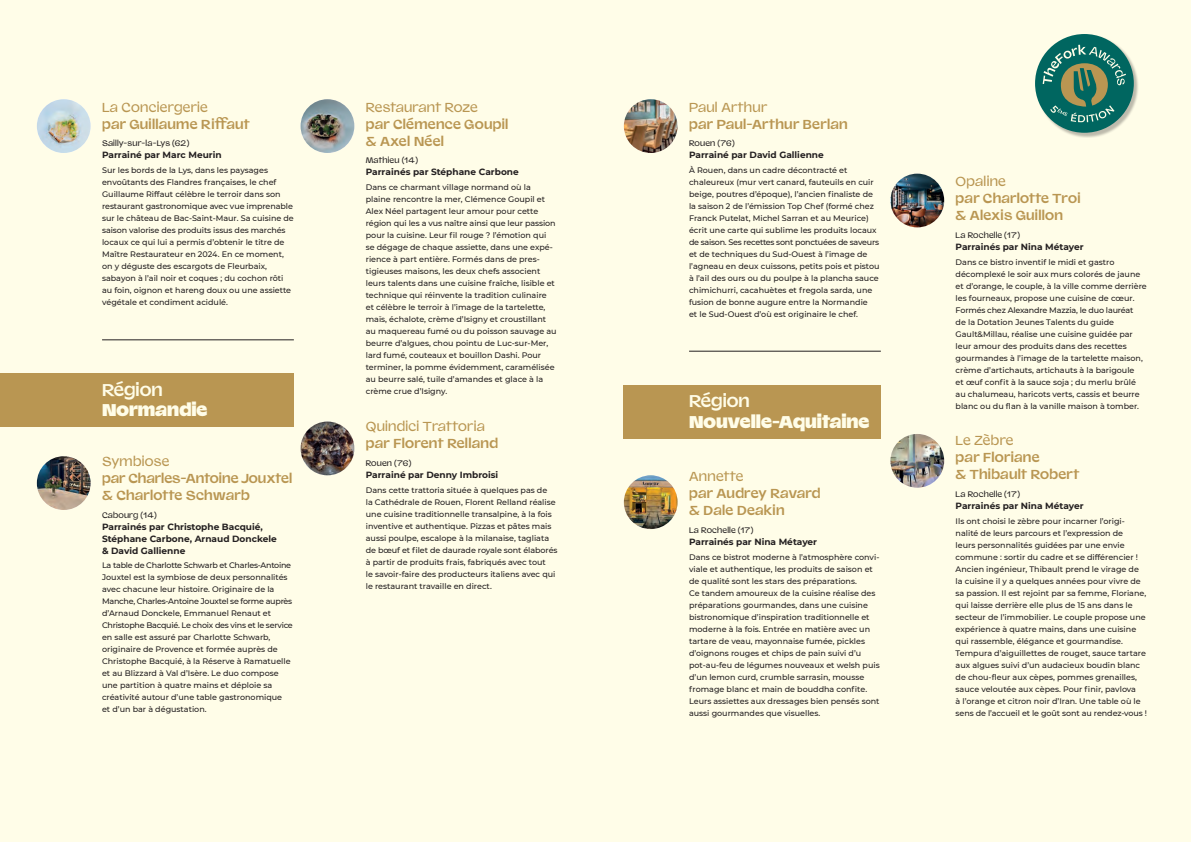
<style>
.page{position:relative;width:1191px;height:842px;background:#fff}
.page>*{position:absolute;margin:0;border:0;box-sizing:border-box;transform-origin:0 0}
.t1{font:900 17px "Valizas";color:#fffde8}
.t2{font:600 17px "Valizas";color:#fffde8}
.t3{font:600 13px/17px "Valizas";letter-spacing:.02em;color:#b99652}
.t4{font:13px "Valizas";letter-spacing:.02em;color:#b99652}
.t5{font:600 13px/17px "Valizas";color:#b99652}
.t6{font:13px "Valizas";color:#b99652}
.t7{font:700 9px/12px "Montserrat";color:#231f20}
.t8{font:500 8px/12px "Montserrat";color:#231f20}
.t9{font:8px "Valizas";letter-spacing:.02em;color:#231f20}
</style>
<div class="page">
<div style="left:595px;top:0;width:596px;height:842px;background:#fffde8"></div>
<div style="left:1035px;top:35px;width:104px;height:103px;background:#231f20;opacity:.3"></div>
<div style="left:1035px;top:34px;width:98px;height:99px;background:#006660;border-radius:50%"></div>
<svg style="left:1042px;top:45px;width:84px;height:77px"></svg>
<div style="left:0;top:0;width:595px;height:842px;background:#fffde8"></div>
<img style="left:37px;top:99px;width:54px;height:54px;border-radius:27px">
<img style="left:300px;top:99px;width:54px;height:54px;border-radius:27px">
<img style="left:37px;top:456px;width:54px;height:54px;border-radius:27px">
<img style="left:300px;top:421px;width:54px;height:54px;border-radius:27px">
<div style="left:0;top:373px;width:294px;height:54px;background:#b99652"></div>
<hr style="left:102px;top:339px;width:192px;height:1px;background:#231f20">
<hr style="left:689px;top:351px;width:192px;height:1px;background:#231f20">
<img style="left:624px;top:475px;width:53px;height:54px;border-radius:27px">
<img style="left:890px;top:174px;width:54px;height:53px;border-radius:27px">
<img style="left:890px;top:434px;width:54px;height:54px;border-radius:27px">
<img style="left:624px;top:99px;width:53px;height:54px;border-radius:27px">
<div style="left:624px;top:385px;width:257px;height:54px;background:#b99652"></div>
<h2 class="t4" style="left:102px;top:97px;width:107px">La Conciergerie</h2>
<h2 class="t3" style="left:102px;top:114px;width:149px">par Guillaume Riffaut</h2>
<p class="t9" style="left:102px;top:137px;width:89px">Sailly-sur-la-Lys (62)</p>
<p class="t7" style="left:102px;top:149px;width:121px">Parrainé par Marc Meurin</p>
<p class="t8" style="left:102px;top:164px;width:193px">Sur les bords de la Lys, dans les paysages envoûtants des Flandres françaises, le chef Guillaume Riffaut célèbre le terroir dans son restaurant gastronomique avec vue imprenable sur le château de Bac-Saint-Maur. Sa cuisine de saison valorise des produits issus des marchés locaux ce qui lui a permis d’obtenir le titre de Maître Restaurateur en 2024. En ce moment, on y déguste des escargots de Fleurbaix, sabayon à l’ail noir et coques ; du cochon rôti au foin, oignon et hareng doux ou une assiette végétale et condiment acidulé.</p>
<h1 class="t2" style="left:102px;top:376px;width:62px">Région</h1>
<h1 class="t1" style="left:102px;top:395px;width:107px">Normandie</h1>
<h2 class="t4" style="left:102px;top:451px;width:69px">Symbiose</h2>
<h2 class="t5" style="left:102px;top:469px;width:192px">par Charles-Antoine Jouxtel &amp; Charlotte Schwarb</h2>
<p class="t9" style="left:102px;top:508px;width:57px">Cabourg (14)</p>
<p class="t7" style="left:102px;top:520px;width:176px">Parrainés par Christophe Bacquié,<br>Stéphane Carbone, Arnaud Donckele &amp; David Gallienne</p>
<p class="t8" style="left:102px;top:559px;width:192px">La table de Charlotte Schwarb et Charles-Antoine Jouxtel est la symbiose de deux personnalités avec chacune leur histoire. Originaire de la Manche, Charles-Antoine Jouxtel se forme auprès d’Arnaud Donckele, Emmanuel Renaut et Christophe Bacquié. Le choix des vins et le service en salle est assuré par Charlotte Schwarb, originaire de Provence et formée auprès de Christophe Bacquié, à la Réserve à Ramatuelle et au Blizzard à Val d’Isère. Le duo compose une partition à quatre mains et déploie sa créativité autour d’une table gastronomique<br>et d’un bar à dégustation.</p>
<h2 class="t6" style="left:366px;top:97px;width:114px">Restaurant Roze</h2>
<h2 class="t3" style="left:366px;top:114px;width:144px">par Clémence Goupil &amp; Axel Néel</h2>
<p class="t9" style="left:366px;top:154px;width:54px">Mathieu (14)</p>
<p class="t7" style="left:366px;top:166px;width:154px">Parrainés par Stéphane Carbone</p>
<p class="t8" style="left:366px;top:181px;width:192px">Dans ce charmant village normand où la plaine rencontre la mer, Clémence Goupil et Alex Néel partagent leur amour pour cette région qui les a vus naître ainsi que leur passion pour la cuisine. Leur fil rouge ? l’émotion qui se dégage de chaque assiette, dans une expé&shy;rience à part entière. Formés dans de pres&shy;tigieuses maisons, les deux chefs associent leurs talents dans une cuisine fraîche, lisible et technique qui réinvente la tradition culinaire et célèbre le terroir à l’image de la tartelette, maïs, échalote, crème d’Isigny et croustillant au maquereau fumé ou du poisson sauvage au beurre d’algues, chou pointu de Luc-sur-Mer, lard fumé, couteaux et bouillon Dashi. Pour terminer, la pomme évidemment, caramélisée au beurre salé, tuile d’amandes et glace à la crème crue d’Isigny.</p>
<h2 class="t4" style="left:366px;top:416px;width:120px">Quindici Trattoria</h2>
<h2 class="t3" style="left:366px;top:434px;width:134px">par Florent Relland</h2>
<p class="t9" style="left:366px;top:457px;width:47px">Rouen (76)</p>
<p class="t7" style="left:366px;top:468px;width:134px">Parrainé par Denny Imbroisi</p>
<p class="t8" style="left:366px;top:483px;width:193px">Dans cette trattoria située à quelques pas de<br>la Cathédrale de Rouen, Florent Relland réalise une cuisine traditionnelle transalpine, à la fois inventive et authentique. Pizzas et pâtes mais aussi poulpe, escalope à la milanaise, tagliata de bœuf et filet de daurade royale sont élaborés à partir de produits frais, fabriqués avec tout<br>le savoir-faire des producteurs italiens avec qui le restaurant travaille en direct.</p>
<h2 class="t4" style="left:689px;top:97px;width:80px">Paul Arthur</h2>
<h2 class="t3" style="left:689px;top:114px;width:160px">par Paul-Arthur Berlan</h2>
<p class="t9" style="left:689px;top:137px;width:47px">Rouen (76)</p>
<p class="t7" style="left:689px;top:149px;width:136px">Parrainé par David Gallienne</p>
<p class="t8" style="left:689px;top:164px;width:192px">À Rouen, dans un cadre décontracté et chaleureux (mur vert canard, fauteuils en cuir beige, poutres d’époque), l’ancien finaliste de la saison 2 de l’émission Top Chef (formé chez Franck Putelat, Michel Sarran et au Meurice) écrit une carte qui sublime les produits locaux de saison. Ses recettes sont ponctuées de saveurs et de techniques du Sud-Ouest à l’image de l’agneau en deux cuissons, petits pois et pistou à l’ail des ours ou du poulpe à la plancha sauce chimichurri, cacahuètes et fregola sarda, une fusion de bonne augure entre la Normandie<br>et le Sud-Ouest d’où est originaire le chef.</p>
<h1 class="t2" style="left:689px;top:387px;width:62px">Région</h1>
<h1 class="t1" style="left:689px;top:407px;width:182px">Nouvelle-Aquitaine</h1>
<h2 class="t4" style="left:689px;top:467px;width:56px">Annette</h2>
<h2 class="t3" style="left:689px;top:484px;width:133px">par Audrey Ravard &amp; Dale Deakin</h2>
<p class="t9" style="left:689px;top:524px;width:66px">La Rochelle (17)</p>
<p class="t7" style="left:689px;top:535px;width:130px">Parrainés par Nina Métayer</p>
<p class="t8" style="left:689px;top:551px;width:192px">Dans ce bistrot moderne à l’atmosphère convi&shy;viale et authentique, les produits de saison et de qualité sont les stars des préparations.<br>Ce tandem amoureux de la cuisine réalise des préparations gourmandes, dans une cuisine bistronomique d’inspiration traditionnelle et moderne à la fois. Entrée en matière avec un tartare de veau, mayonnaise fumée, pickles d’oignons rouges et chips de pain suivi d’u pot-au-feu de légumes nouveaux et welsh puis d’un lemon curd, crumble sarrasin, mousse fromage blanc et main de bouddha confite.<br>Leurs assiettes aux dressages bien pensés sont aussi gourmandes que visuelles.</p>
<h2 class="t4" style="left:955px;top:171px;width:52px">Opaline</h2>
<h2 class="t3" style="left:955px;top:189px;width:126px">par Charlotte Troi &amp; Alexis Guillon</h2>
<p class="t9" style="left:955px;top:229px;width:66px">La Rochelle (17)</p>
<p class="t7" style="left:955px;top:240px;width:130px">Parrainés par Nina Métayer</p>
<p class="t8" style="left:955px;top:255px;width:193px">Dans ce bistro inventif le midi et gastro décomplexé le soir aux murs colorés de jaune et d’orange, le couple, à la ville comme derrière les fourneaux, propose une cuisine de cœur.<br>Formés chez Alexandre Mazzia, le duo lauréat<br>de la Dotation Jeunes Talents du guide Gault&amp;Millau, réalise une cuisine guidée par leur amour des produits dans des recettes gourmandes à l’image de la tartelette maison, crème d’artichauts, artichauts à la barigoule<br>et œuf confit à la sauce soja ; du merlu brûlé au chalumeau, haricots verts, cassis et beurre blanc ou du flan à la vanille maison à tomber.</p>
<h2 class="t4" style="left:955px;top:431px;width:59px">Le Zèbre</h2>
<h2 class="t3" style="left:955px;top:448px;width:125px">par Floriane<br>&amp; Thibault Robert</h2>
<p class="t9" style="left:955px;top:488px;width:66px">La Rochelle (17)</p>
<p class="t7" style="left:955px;top:499px;width:130px">Parrainés par Nina Métayer</p>
<p class="t8" style="left:955px;top:515px;width:193px">Ils ont choisi le zèbre pour incarner l’origi&shy;nalité de leurs parcours et l’expression de<br>leurs personnalités guidées par une envie commune : sortir du cadre et se différencier !<br>Ancien ingénieur, Thibault prend le virage de la cuisine il y a quelques années pour vivre de sa passion. Il est rejoint par sa femme, Floriane, qui laisse derrière elle plus de 15 ans dans le secteur de l’immobilier. Le couple propose une expérience à quatre mains, dans une cuisine qui rassemble, élégance et gourmandise.<br>Tempura d’aiguillettes de rouget, sauce tartare aux algues suivi d’un audacieux boudin blanc de chou-fleur aux cèpes, pommes grenailles, sauce veloutée aux cèpes. Pour finir, pavlova<br>à l’orange et citron noir d’Iran. Une table où le sens de l’accueil et le goût sont au rendez-vous !</p>
</div>
